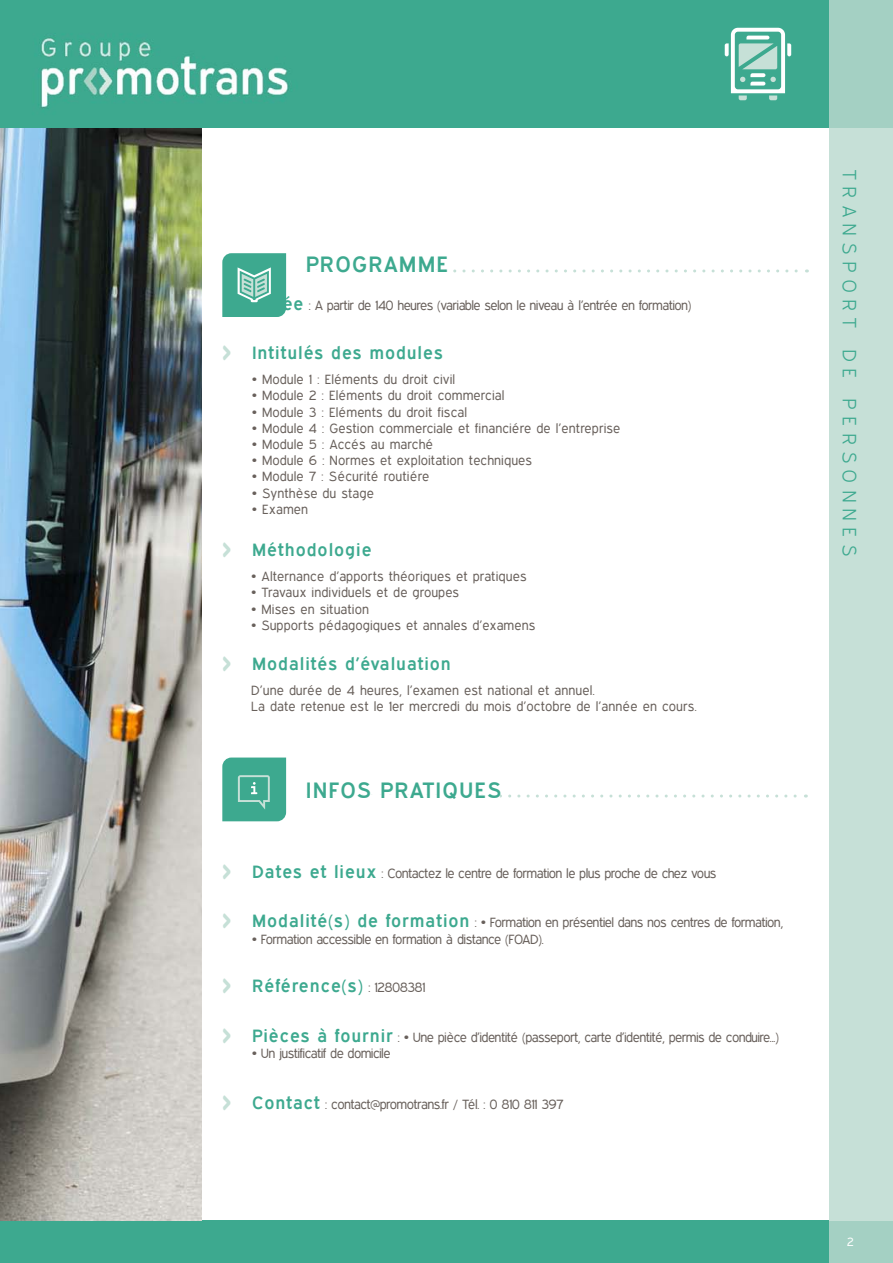
<style>
.page{position:relative;width:893px;height:1263px;background:#fff}
.page>*{position:absolute;margin:0;border:0;box-sizing:border-box;transform-origin:0 0}
.t1{font:22.5px "Expressway Sb";letter-spacing:.05em;color:#3da98f}
.t2{font:19.5px "Expressway Lt";letter-spacing:.4em;color:#3da98f}
.t3{font:18px "Expressway Sb";letter-spacing:.05em;color:#3da98f}
.t4{font:13.5px/16.2px "Expressway Bk";letter-spacing:.05em;color:#68605b}
.t5{font:13.5px "Expressway Bk";color:#68605b}
.t6{font:12px "Expressway Bk";color:#fff}
.s1{font-family:"Dosis";font-weight:800;font-size:33px;color:#c6e0d7}
.s2{font-family:"Expressway Sb";font-size:18px;color:#3da98f}
.s3{font-family:"Expressway Bk";font-size:13.5px;color:#68605b}
</style>
<div class="page">
<div style="left:0;top:0;width:829px;height:128px;background:#3da98f"></div>
<div style="left:0;top:1220px;width:829px;height:43px;background:#3da98f"></div>
<div style="left:829px;top:1220px;width:64px;height:43px;background:#a4d0c3"></div>
<div style="left:829px;top:128px;width:64px;height:1092px;background:#c6e0d7"></div>
<div style="left:829px;top:0;width:64px;height:128px;background:#a4d0c3"></div>
<svg style="left:453px;top:269px;width:354px;height:3px"></svg>
<svg style="left:500px;top:794px;width:306px;height:3px"></svg>
<svg style="left:725px;top:28px;width:66px;height:72px"></svg>
<svg style="left:222px;top:253px;width:64px;height:64px;background:#56b39d"></svg>
<svg style="left:222px;top:757px;width:64px;height:64px;background:#4aae96"></svg>
<img style="left:0;top:128px;width:201px;height:1092px">
<img style="left:38px;top:37px;width:251px;height:72px">
<h1 class="t1" style="left:306px;top:251px;width:16px">PRO</h1>
<h1 class="t1" style="left:352px;top:251px;width:95px">GRAMME</h1>
<p class="t5" style="left:222px;top:297px;width:470px"><span class="s1">&gt;</span> <span class="s2">D urée</span> : A partir de 140 heures (variable selon le niveau à l’entrée en formation)</p>
<h3 class="t3" style="left:222px;top:342px;width:222px"><span class="s1">&gt;</span> Intitulés des modules</h3>
<p class="t4" style="left:252px;top:371px;width:204px">• Module 1 : Eléments du droit civil</p>
<p class="t4" style="left:252px;top:387px;width:254px">• Module 2 : Eléments du droit commercial</p>
<p class="t4" style="left:252px;top:404px;width:216px">• Module 3 : Eléments du droit fiscal</p>
<p class="t4" style="left:252px;top:420px;width:370px">• Module 4 : Gestion commerciale et financiére de l’entreprise</p>
<p class="t4" style="left:252px;top:436px;width:182px">• Module 5 : Accés au marché</p>
<p class="t4" style="left:252px;top:452px;width:281px">• Module 6 : Normes et exploitation techniques</p>
<p class="t4" style="left:252px;top:468px;width:178px">• Module 7 : Sécurité routiére</p>
<p class="t4" style="left:252px;top:485px;width:123px">• Synthèse du stage</p>
<p class="t4" style="left:252px;top:501px;width:57px">• Examen</p>
<h3 class="t3" style="left:222px;top:539px;width:151px"><span class="s1">&gt;</span> Méthodologie</h3>
<p class="t4" style="left:252px;top:568px;width:276px">• Alternance d’apports théoriques et pratiques</p>
<p class="t4" style="left:252px;top:584px;width:209px">• Travaux individuels et de groupes</p>
<p class="t4" style="left:252px;top:600px;width:119px">• Mises en situation</p>
<p class="t4" style="left:252px;top:617px;width:285px">• Supports pédagogiques et annales d’examens</p>
<h3 class="t3" style="left:222px;top:653px;width:230px"><span class="s1">&gt;</span> Modalités d’évaluation</h3>
<p class="t4" style="left:252px;top:682px;width:447px">D’une durée de 4 heures, l’examen est national et annuel.<br>La date retenue est le 1er mercredi du mois d’octobre de l’année en cours.</p>
<h1 class="t1" style="left:306px;top:776px;width:182px">INFOS PRATIQUES</h1>
<p class="t5" style="left:222px;top:865px;width:495px"><span class="s1">&gt;</span> <span class="s2">D ates et lieux</span> : Contactez le centre de formation le plus proche de chez vous</p>
<p class="t5" style="left:222px;top:915px;width:562px"><span class="s1">&gt;</span> <span class="s2">Modalité(s) de formation</span> : • Formation en présentiel dans nos centres de formation,</p>
<p class="t5" style="left:252px;top:931px;width:293px">• Formation accessible en formation à distance (FOAD).</p>
<h3 class="t3" style="left:222px;top:975px;width:204px"><span class="s1">&gt;</span> Référence(s) <span class="s3">: 12808381</span></h3>
<p class="t5" style="left:222px;top:1029px;width:558px"><span class="s1">&gt;</span> <span class="s2">Pièces à fournir</span> : • Une pièce d’identité (passeport, carte d’identité, permis de conduire...)</p>
<p class="t5" style="left:252px;top:1045px;width:140px">• Un justificatif de domicile</p>
<p class="t5" style="left:222px;top:1096px;width:343px"><span class="s1">&gt;</span> <span class="s2">Contact</span> : contact@promotrans.fr / Tél. : 0 810 811 397</p>
<h2 class="t2" style="left:861px;top:170px;width:387px;rotate:90deg">TRANSPORT DE PERSONNES</h2>
<p class="t6" style="left:847px;top:1235px;width:8px">2</p>
</div>
